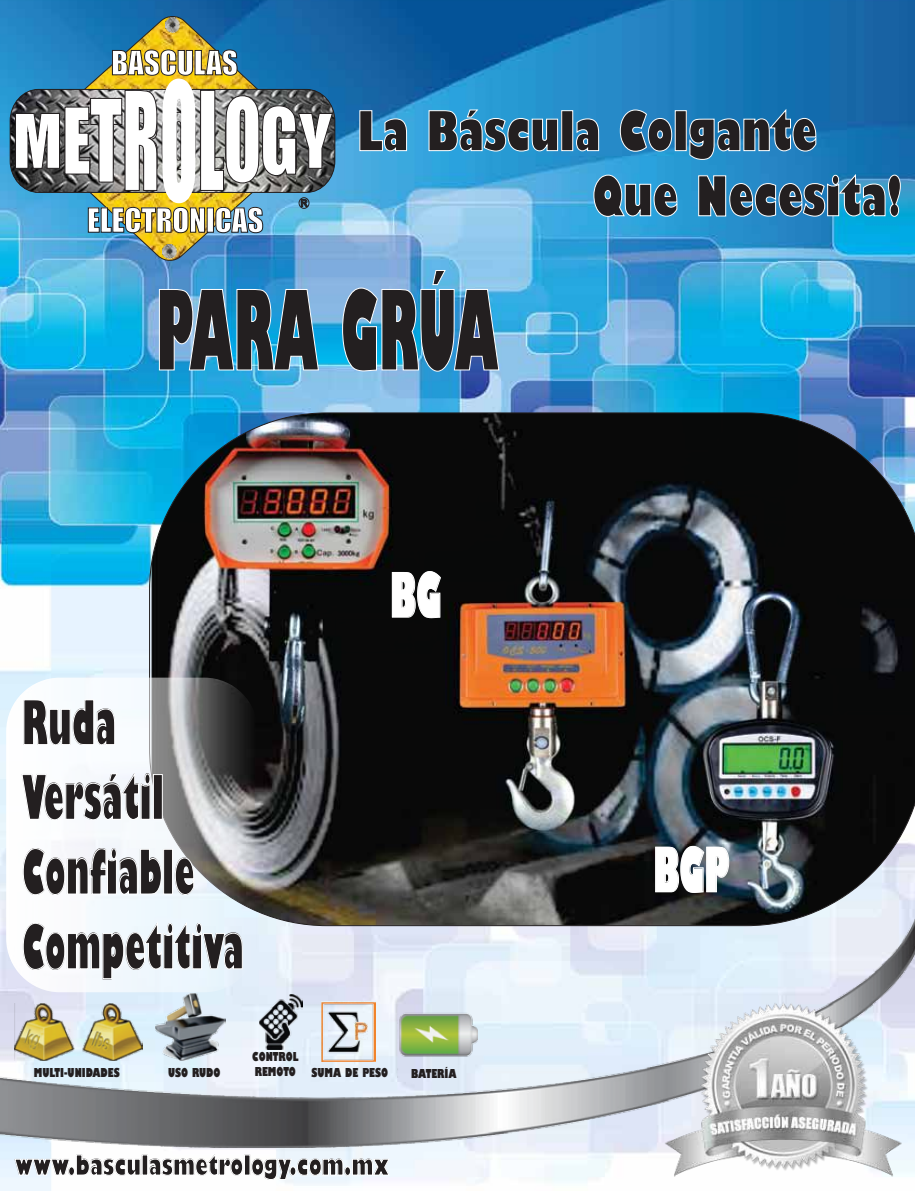
<style>
.page{position:relative;width:915px;height:1191px;background:#fff}
.page>*{position:absolute;margin:0;border:0;box-sizing:border-box;transform-origin:0 0}
.t1{font:151.35px "Impact";color:#fff;scale:.46 1}
.t2{font:800 condensed 108px "Gill Sans";letter-spacing:-.005em;color:#231f20;scale:.61 1}
.t3{font:69.3px "Impact";color:#fff}
.t4{font:800 condensed 60px/74.7px "Gill Sans";color:#231f20;scale:.72 1}
.t5{font:800 condensed 60px "Gill Sans";color:#fff;scale:.72 1}
.t6{font:800 condensed 53.55px/65.1px "Gill Sans";color:#231f20}
.t7{font:30.75px "Impact";color:#fff}
.t8{font:800 condensed 27px "Gill Sans";color:#231f20}
.t9{font:800 condensed 12px/15px "Gill Sans";color:#231f20}
.t10{font:700 9.6px "Arial";color:#231f20}
.s1{font-size:84.75px}
.s2{font-size:105.9px}
.s3{font-size:126.6px}
</style>
<div class="page">
<img style="left:0;top:0;width:914px;height:1191px">
<img style="left:0;top:891px;width:914px;height:257px">
<svg style="left:14px;top:1154px;width:126px;height:21px"></svg>
<svg style="left:149px;top:1154px;width:94px;height:21px"></svg>
<svg style="left:251px;top:1158px;width:138px;height:22px"></svg>
<svg style="left:359px;top:110px;width:48px;height:41px"></svg>
<svg style="left:428px;top:109px;width:130px;height:42px"></svg>
<div style="left:561px;top:110px;width:11px;height:41px;border:1px solid #fff"></div>
<svg style="left:576px;top:118px;width:23px;height:33px"></svg>
<svg style="left:619px;top:110px;width:53px;height:42px"></svg>
<div style="left:674px;top:110px;width:12px;height:41px;border:1px solid #fff"></div>
<svg style="left:689px;top:109px;width:127px;height:51px"></svg>
<svg style="left:593px;top:175px;width:84px;height:42px"></svg>
<svg style="left:698px;top:175px;width:202px;height:42px"></svg>
<svg style="left:159px;top:289px;width:159px;height:81px"></svg>
<img style="left:342px;top:270px;width:157px;height:101px">
<img style="left:155px;top:993px;width:70px;height:67px">
<img style="left:149px;top:412px;width:765px;height:514px">
<img style="left:6px;top:677px;width:252px;height:315px">
<img style="left:397px;top:1001px;width:80px;height:76px">
<img style="left:14px;top:1003px;width:129px;height:57px">
<img style="left:321px;top:1001px;width:54px;height:60px">
<img style="left:354px;top:1022px;width:14px;height:17px">
<img style="left:653px;top:1001px;width:261px;height:180px">
<svg style="left:24px;top:699px;width:91px;height:46px"></svg>
<svg style="left:22px;top:773px;width:128px;height:47px"></svg>
<div style="left:153px;top:774px;width:9px;height:45px;border:1px solid #fff"></div>
<svg style="left:23px;top:848px;width:139px;height:47px"></svg>
<div style="left:163px;top:849px;width:10px;height:45px;border:1px solid #fff"></div>
<svg style="left:175px;top:857px;width:19px;height:37px"></svg>
<svg style="left:23px;top:923px;width:219px;height:56px"></svg>
<img style="left:259px;top:994px;width:44px;height:55px">
<img style="left:36px;top:15px;width:270px;height:247px">
<div style="left:299px;top:197px;width:10px;height:11px;border:1px solid #231f20;border-radius:50%"></div>
<svg style="left:301px;top:199px;width:7px;height:8px"></svg>
<img style="left:88px;top:207px;width:117px;height:26px">
<svg style="left:215px;top:207px;width:48px;height:26px"></svg>
<img style="left:112px;top:50px;width:125px;height:26px">
<svg style="left:9px;top:89px;width:326px;height:104px"></svg>
<img style="left:163px;top:244px;width:14px;height:15px">
<img style="left:166px;top:18px;width:14px;height:14px">
<svg style="left:392px;top:571px;width:48px;height:47px"></svg>
<svg style="left:655px;top:846px;width:73px;height:46px"></svg>
<h3 class="t7" style="left:111px;top:39px;width:128px">BASCULAS</h3>
<h3 class="t3" style="left:13px;top:87px;width:320px">M<span class="s1">E</span><span class="s2">T</span><span class="s3">R</span> <span class="s2">O</span> Y</h3>
<h1 class="t1" style="left:160px;top:24px;width:302px">O<span class="s3">L</span> <sup>G</sup></h1>
<p class="t10" style="left:300px;top:198px;width:8px">R</p>
<h3 class="t7" style="left:87px;top:196px;width:178px">ELECTRONICAS</h3>
<h3 class="t6" style="left:592px;top:101px;width:311px;text-indent:-235px">La Báscula Colgante<br>Que Necesita!</h3>
<h2 class="t2" style="left:156px;top:262px;width:563px">PARA GRÚA</h2>
<h3 class="t4" style="left:22px;top:688px;width:310px">Ruda<br>Versátil<br>Confiable<br>Competitiva</h3>
<h3 class="t5" style="left:390px;top:557px;width:72px">BG</h3>
<p class="t9" style="left:252px;top:1050px;width:48px">CONTROL<br>REMOTO</p>
<p class="t9" style="left:34px;top:1065px;width:87px">MULTI-UNIDADES</p>
<p class="t9" style="left:168px;top:1065px;width:54px">USO RUDO</p>
<p class="t9" style="left:411px;top:1066px;width:47px">BATERÍA</p>
<p class="t9" style="left:311px;top:1065px;width:78px">SUMA DE PESO</p>
<h3 class="t8" style="left:15px;top:1148px;width:375px">www.basculasmetrology.com.mx</h3>
<h3 class="t5" style="left:653px;top:832px;width:106px">BGP</h3>
</div>
